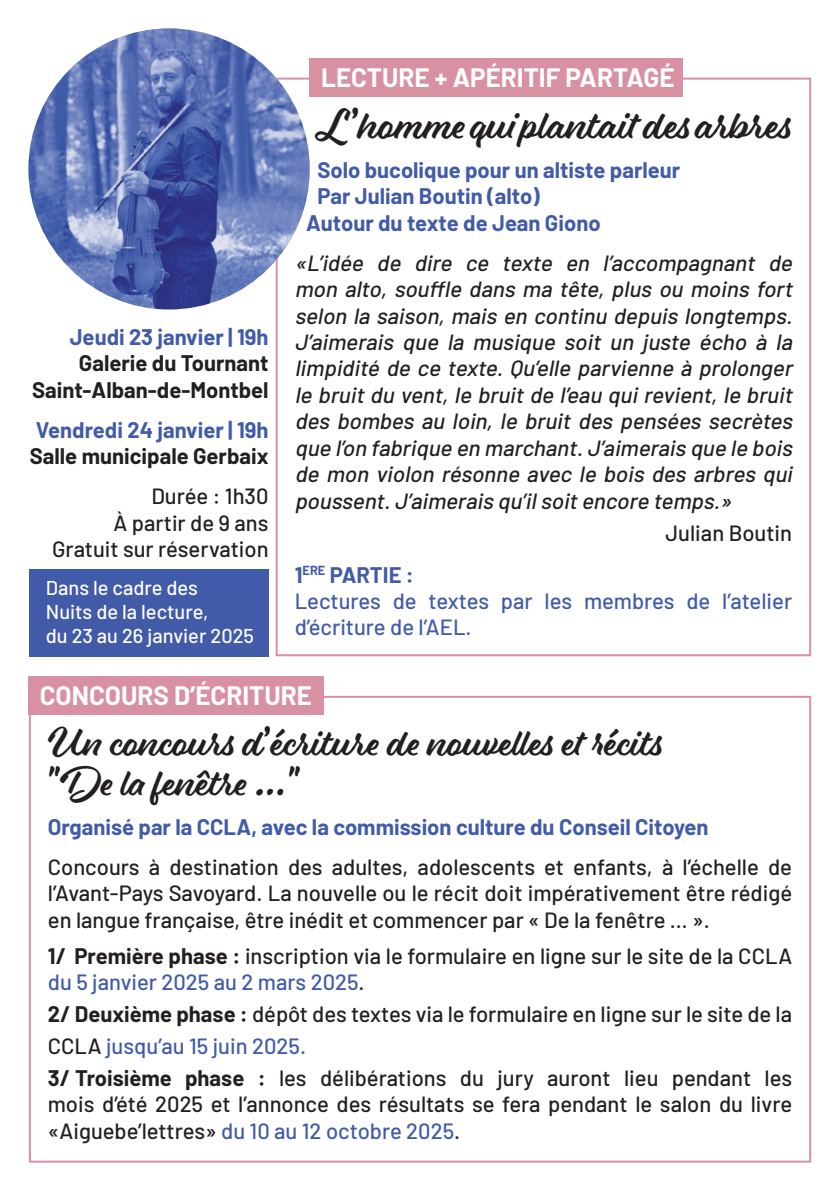
<style>
.page{position:relative;width:840px;height:1191px;background:#fff}
.page>*{position:absolute;margin:0;border:0;box-sizing:border-box;transform-origin:0 0}
.t1{font:40px "Eds Market Main Script";letter-spacing:.03em;color:#231f20}
.t2{font:38px/40px "Eds Market Main Script";letter-spacing:.025em;color:#231f20}
.t3{font:700 26px "Barlow";color:#fff}
.t4{font:500 22px/26.4px "Barlow";color:#231f20}
.t5{font:italic 500 22px/26.4px "Barlow";color:#231f20;text-align:justify}
.t6{font:700 22px "Barlow";color:#415ba8}
.t7{font:500 22px/26.4px "Barlow";color:#415ba8}
.t8{font:700 22px/26.4px "Barlow";color:#231f20;text-align:right}
.t9{font:500 20px/24px "Barlow";color:#fff}
.s1{font-weight:700}
.s2{color:#415ba8}
</style>
<div class="page">
<div style="left:29px;top:569px;width:239px;height:87px;background:#415ba8"></div>
<img style="left:28px;top:28px;width:281px;height:281px;border-radius:141px">
<div style="left:28px;top:677px;width:296px;height:38px;background:#d791a3"></div>
<div style="left:309px;top:58px;width:373px;height:38px;background:#d791a3"></div>
<p class="t6" style="left:70px;top:321px;width:200px">Jeudi 23 janvier | 19h</p>
<p class="t8" style="left:32px;top:348px;width:238px">Galerie du Tournant<br>Saint-Alban-de-Montbel</p>
<p class="t6" style="left:36px;top:413px;width:234px">Vendredi 24 janvier | 19h</p>
<p class="t8" style="left:30px;top:441px;width:240px">Salle municipale Gerbaix</p>
<p class="t4" style="left:52px;top:481px;width:218px;text-align:right">Durée : 1h30<br>À partir de 9 ans<br>Gratuit sur réservation</p>
<p class="t9" style="left:46px;top:574px;width:209px">Dans le cadre des<br>Nuits de la lecture,<br>du 23 au 26 janvier 2025</p>
<p class="t3" style="left:321px;top:58px;width:355px">LECTURE + APÉRITIF PARTAGÉ</p>
<h1 class="t1" style="left:317px;top:101px;width:476px">L’homme qui plantait des arbres</h1>
<p class="t6" style="left:317px;top:154px;width:364px">Solo bucolique pour un altiste parleur</p>
<p class="t6" style="left:317px;top:180px;width:224px">Par Julian Boutin (alto)</p>
<p class="t6" style="left:306px;top:207px;width:296px">Autour du texte de Jean Giono</p>
<p class="t5" style="left:294px;top:248px;width:504px">«L’idée de dire ce texte en l’accompagnant de mon alto, souffle dans ma tête, plus ou moins fort selon la saison, mais en continu depuis longtemps.<br>J’aimerais que la musique soit un juste écho à la limpidité de ce texte. Qu’elle parvienne à prolonger le bruitdu vent,le bruitde l’eau quirevient,le bruit des bombes au loin, le bruit des pensées secrètes que l’on fabrique en marchant.J’aimerais que le bois de mon violon résonne avec le bois des arbres qui poussent.J’aimerais qu’ilsoitencore temps.»</p>
<p class="t4" style="left:665px;top:517px;width:128px">Julian Boutin</p>
<p class="t7" style="left:294px;top:559px;width:498px"><span class="s1">1</span><sup>ERE</sup> <span class="s1">PARTIE :<br></span>Lectures de textes par les membres de l’atelier d’écriture de l’AEL.</p>
<p class="t3" style="left:40px;top:676px;width:274px">CONCOURS D’ÉCRITURE</p>
<h2 class="t2" style="left:48px;top:721px;width:616px">Un concours d’écriture de nouvelles et récits "De la fenêtre …"</h2>
<p class="t6" style="left:48px;top:810px;width:661px">Organisé par la CCLA, avec la commission culture du Conseil Citoyen</p>
<p class="t4" style="left:48px;top:852px;width:745px;text-align:justify">Concours à destination des adultes, adolescents et enfants, à l’échelle de l’Avant-Pays Savoyard. La nouvelle ou le récit doit impérativement être rédigé en langue française, être inédit et commencer par « De la fenêtre … ».</p>
<p class="t4" style="left:48px;top:940px;width:745px"><span class="s1">1/ Première phase :</span> inscription via le formulaire en ligne sur le site de la CCLA <span class="s2">du 5 janvier 2025 au 2 mars 2025</span>.</p>
<p class="t4" style="left:48px;top:996px;width:745px;line-height:32px"><span class="s1">2/ Deuxième phase :</span> dépôt des textes via le formulaire en ligne sur le site de la<br>CCLA <span class="s2">jusqu’au 15 juin 2025.<br></span><span class="s1">3/ Troisième phase :</span> les délibérations du jury auront lieu pendant les</p>
<p class="t4" style="left:48px;top:1089px;width:745px">mois d’été 2025 et l’annonce des résultats se fera pendant le salon du livre «Aiguebe’lettres» <span class="s2">du 10 au 12 octobre 2025</span>.</p>
</div>
